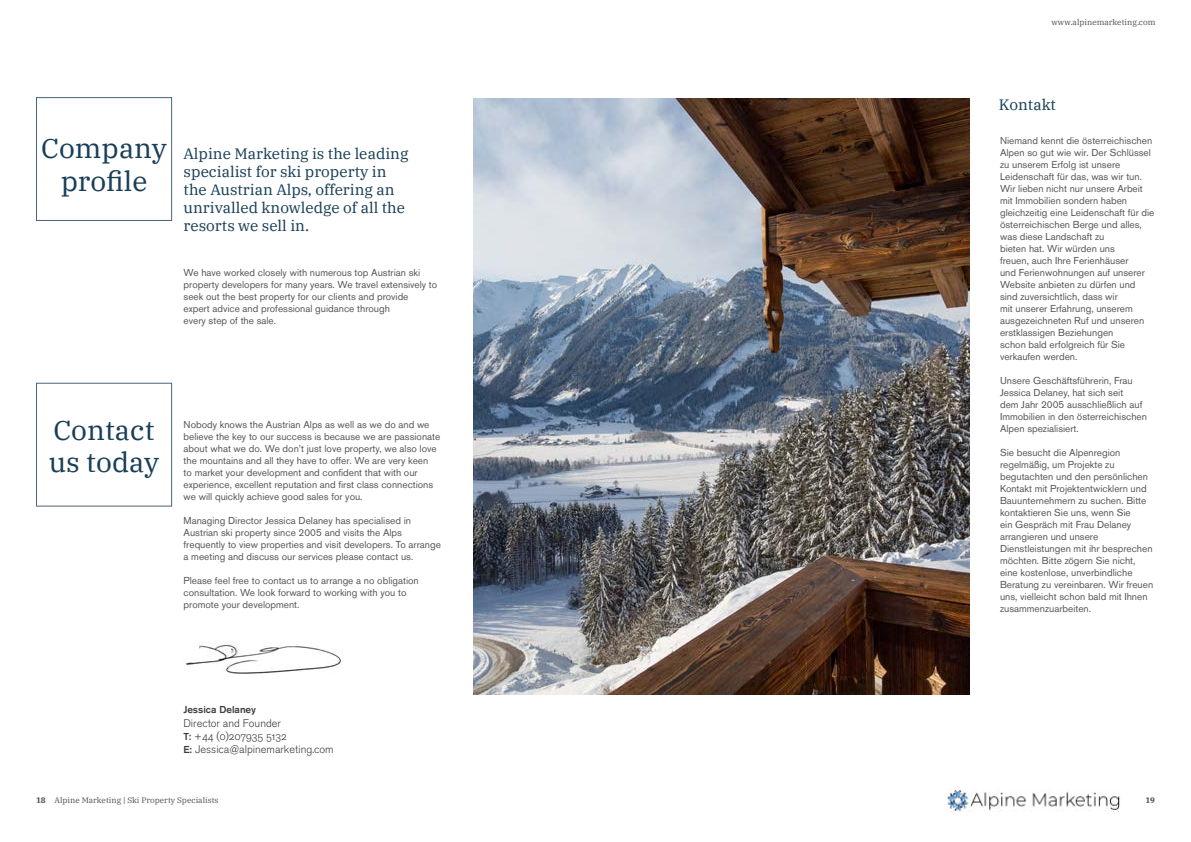
<style>
.page{position:relative;width:1191px;height:842px;background:#fff}
.page>*{position:absolute;margin:0;border:0;box-sizing:border-box;transform-origin:0 0}
.t1{font:27.4px/32.8px "IBM Plex Serif";color:#193f58;text-align:center}
.t2{font:15px/18px "IBM Plex Serif";color:#193f58}
.t3{font:11px/13.3px "Akzidenz Grotesk BQ Light Os F";color:#3c3c3b}
.t4{font:10px/12px "Akzidenz Grotesk BQ";color:#575756}
.t5{font:500 10px "Akzidenz Grotesk BQ";color:#3c3c3b}
.t6{font:8px "IBM Plex Serif";color:#575756}
.t7{font:700 8px "IBM Plex Serif";color:#575756}
.s1{font-family:"Akzidenz Grotesk BQ";font-weight:500;font-size:10px}
.s2{font-weight:700}
.s3{color:#193f58}
</style>
<div class="page">
<img style="left:947px;top:789px;width:173px;height:22px">
<div style="left:36px;top:97px;width:136px;height:124px;border:1px solid #193f58"></div>
<img style="left:473px;top:98px;width:496px;height:596px">
<img style="left:185px;top:642px;width:158px;height:31px">
<h1 class="t1" style="left:41px;top:130px;width:127px">Company profile</h1>
<h2 class="t2" style="left:184px;top:143px;width:226px">Alpine Marketing is the leading specialist for ski property in the Austrian Alps, offering an unrivalled knowledge of all the resorts we sell in.</h2>
<p class="t4" style="left:184px;top:267px;width:255px">We have worked closely with numerous top Austrian ski property developers for many years. We travel extensively to seek out the best property for our clients and provide<br>expert advice and professional guidance through<br>every step of the sale.</p>
<h1 class="t1" style="left:49px;top:411px;width:112px;text-align:left">Contact us today</h1>
<p class="t4" style="left:184px;top:418px;width:258px">Nobody knows the Austrian Alps as well as we do and we believe the key to our success is because we are passionate about what we do. We don’t just love property, we also love the mountains and all they have to offer. We are very keen<br>to market your development and confident that with our experience, excellent reputation and first class connections we will quickly achieve good sales for you.</p>
<p class="t4" style="left:184px;top:514px;width:259px">Managing Director Jessica Delaney has specialised in Austrian ski property since 2005 and visits the Alps frequently to view properties and visit developers. To arrange a meeting and discuss our services please contact us.</p>
<p class="t4" style="left:184px;top:574px;width:237px">Please feel free to contact us to arrange a no obligation consultation. We look forward to working with you to promote your development.</p>
<p class="t5" style="left:183px;top:703px;width:74px">Jessica Delaney</p>
<p class="t3" style="left:183px;top:716px;width:152px">Director and Founder<br><span class="s1">T:</span> +44 (0)207935 5132<br><span class="s1">E:</span> Jessica@alpinemarketing.com</p>
<p class="t6" style="left:36px;top:794px;width:184px"><span class="s2">18</span> Alpine Marketing <span class="s3">|</span> Ski Property Specialists</p>
<p class="t6" style="left:1051px;top:16px;width:105px">www.alpinemarketing.com</p>
<h2 class="t2" style="left:999px;top:94px;width:59px">Kontakt</h2>
<p class="t4" style="left:1000px;top:134px;width:156px">Niemand kennt die österreichischen<br>Alpen so gut wie wir. Der Schlüssel zu unserem Erfolg ist unsere<br>Leidenschaft für das, was wir tun.<br>Wir lieben nicht nur unsere Arbeit mit Immobilien sondern haben gleichzeitig eine Leidenschaft für die österreichischen Berge und alles, was diese Landschaft zu<br>bieten hat. Wir würden uns<br>freuen, auch Ihre Ferienhäuser<br>und Ferienwohnungen auf unserer<br>Website anbieten zu dürfen und sind zuversichtlich, dass wir<br>mit unserer Erfahrung, unserem ausgezeichneten Ruf und unseren erstklassigen Beziehungen<br>schon bald erfolgreich für Sie verkaufen werden.</p>
<p class="t4" style="left:1000px;top:374px;width:148px">Unsere Geschäftsführerin, Frau<br>Jessica Delaney, hat sich seit<br>dem Jahr 2005 ausschließlich auf<br>Immobilien in den österreichischen<br>Alpen spezialisiert.</p>
<p class="t4" style="left:1000px;top:446px;width:155px">Sie besucht die Alpenregion regelmäßig, um Projekte zu begutachten und den persönlichen<br>Kontakt mit Projektentwicklern und<br>Bauunternehmern zu suchen. Bitte kontaktieren Sie uns, wenn Sie<br>ein Gespräch mit Frau Delaney arrangieren und unsere<br>Dienstleistungen mit ihr besprechen möchten. Bitte zögern Sie nicht, eine kostenlose, unverbindliche<br>Beratung zu vereinbaren. Wir freuen uns, vielleicht schon bald mit Ihnen zusammenzuarbeiten.</p>
<p class="t7" style="left:1145px;top:793px;width:11px">19</p>
</div>
